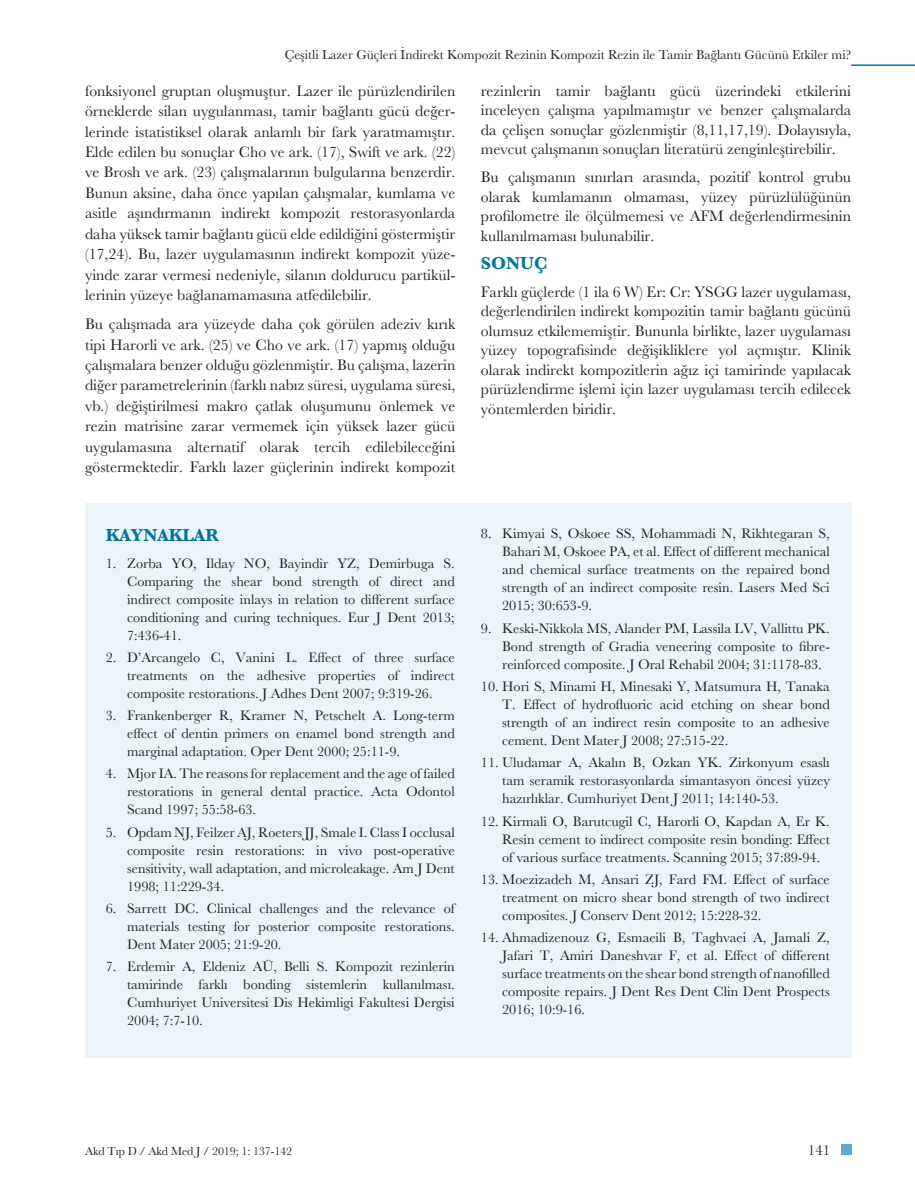
<style>
.page{position:relative;width:915px;height:1191px;background:#fff}
.page>*{position:absolute;margin:0;border:0;box-sizing:border-box;transform-origin:0 0}
.t1{font:700 18px "Baskerville";color:#0076a3}
.t2{font:15.75px/20.4px "Baskerville";color:#231f20;text-align:justify}
.t3{font:15px "Baskerville";color:#231f20}
.t4{font:14.25px/18px "Baskerville";color:#231f20;text-align:justify}
.t5{font:13.5px "Baskerville";color:#231f20}
.t6{font:12px "Baskerville";letter-spacing:-.01em;color:#231f20}
</style>
<div class="page">
<div style="left:840px;top:1144px;width:10px;height:10px;background:#5aadcd"></div>
<hr style="left:850px;top:64px;width:64px;height:2px;background:#0076a3">
<div style="left:85px;top:503px;width:765px;height:554px;background:#ebf5f9"></div>
<p class="t5" style="left:284px;top:46px;width:567px">Çeşitli Lazer Güçleri İndirekt Kompozit Rezinin Kompozit Rezin ile Tamir Bağlantı Gücünü Etkiler mi?</p>
<p class="t2" style="left:85px;top:81px;width:371px">fonksiyonel gruptan oluşmuştur. Lazer ile pürüzlendirilen örneklerde silan uygulanması, tamir bağlantı gücü değer&shy;lerinde istatistiksel olarak anlamlı bir fark yaratmamıştır.<br>Elde edilen bu sonuçlar Cho ve ark. (17), Swift ve ark. (22) ve Brosh ve ark. (23) çalışmalarının bulgularına benzerdir.<br>Bunun aksine, daha önce yapılan çalışmalar, kumlama ve asitle aşındırmanın indirekt kompozit restorasyonlarda daha yüksek tamir bağlantı gücü elde edildiğini göstermiştir (17,24). Bu, lazer uygulamasının indirekt kompozit yüze&shy;yinde zarar vermesi nedeniyle, silanın doldurucu partikül&shy;lerinin yüzeye bağlanamamasına atfedilebilir.</p>
<p class="t2" style="left:85px;top:314px;width:371px">Bu çalışmada ara yüzeyde daha çok görülen adeziv kırık tipi Harorli ve ark. (25) ve Cho ve ark. (17) yapmış olduğu çalışmalara benzer olduğu gözlenmiştir. Bu çalışma, lazerin diğer parametrelerinin (farklı nabız süresi, uygulama süresi, vb.) değiştirilmesi makro çatlak oluşumunu önlemek ve rezin matrisine zarar vermemek için yüksek lazer gücü uygulamasına alternatif olarak tercih edilebileceğini göstermektedir. Farklı lazer güçlerinin indirekt kompozit</p>
<p class="t1" style="left:106px;top:522px;width:115px">KAYNAKLAR</p>
<p class="t4" style="left:127px;top:554px;width:329px;text-indent:-21px">1. Zorba YO, Ilday NO, Bayindir YZ, Demirbuga S.<br>Comparing the shear bond strength of direct and indirect composite inlays in relation to different surface conditioning and curing techniques. Eur J Dent 2013; 7:436-41.</p>
<p class="t4" style="left:127px;top:648px;width:329px;text-indent:-21px">2. D’Arcangelo C, Vanini L. Effect of three surface treatments on the adhesive properties of indirect composite restorations. J Adhes Dent 2007; 9:319-26.</p>
<p class="t4" style="left:127px;top:706px;width:329px;text-indent:-21px">3. Frankenberger R, Kramer N, Petschelt A. Long-term effect of dentin primers on enamel bond strength and marginal adaptation. Oper Dent 2000; 25:11-9.</p>
<p class="t4" style="left:127px;top:765px;width:329px;text-indent:-21px">4. Mjor IA. The reasons for replacement and the age of failed restorations in general dental practice. Acta Odontol Scand 1997; 55:58-63.</p>
<p class="t4" style="left:127px;top:823px;width:329px;text-indent:-21px">5. Opdam NJ, Feilzer AJ, Roeters JJ, Smale I. Class I occlusal composite resin restorations: in vivo post-operative sensitivity, wall adaptation, and microleakage. Am J Dent 1998; 11:229-34.</p>
<p class="t4" style="left:127px;top:899px;width:329px;text-indent:-21px">6. Sarrett DC. Clinical challenges and the relevance of materials testing for posterior composite restorations.<br>Dent Mater 2005; 21:9-20.</p>
<p class="t4" style="left:127px;top:957px;width:329px;text-indent:-21px">7. Erdemir A, Eldeniz AÜ, Belli S. Kompozit rezinlerin tamirinde farklı bonding sistemlerin kullanılması.<br>Cumhuriyet Universitesi Dis Hekimligi Fakultesi Dergisi 2004; 7:7-10.</p>
<p class="t2" style="left:480px;top:81px;width:371px;line-height:19.5px">rezinlerin tamir bağlantı gücü üzerindeki etkilerini inceleyen çalışma yapılmamıştır ve benzer çalışmalarda da çelişen sonuçlar gözlenmiştir (8,11,17,19). Dolayısıyla, mevcut çalışmanın sonuçları literatürü zenginleştirebilir.</p>
<p class="t2" style="left:480px;top:168px;width:371px;line-height:19.5px">Bu çalışmanın sınırları arasında, pozitif kontrol grubu olarak kumlamanın olmaması, yüzey pürüzlülüğünün profilometre ile ölçülmemesi ve AFM değerlendirmesinin kullanılmaması bulunabilir.</p>
<p class="t1" style="left:480px;top:250px;width:68px">SONUÇ</p>
<p class="t2" style="left:480px;top:282px;width:371px;line-height:19.5px">Farklı güçlerde (1 ila 6 W) Er: Cr: YSGG lazer uygulaması, değerlendirilen indirekt kompozitin tamir bağlantı gücünü olumsuz etkilememiştir. Bununla birlikte, lazer uygulaması yüzey topografisinde değişikliklere yol açmıştır. Klinik olarak indirekt kompozitlerin ağız içi tamirinde yapılacak pürüzlendirme işlemi için lazer uygulaması tercih edilecek yöntemlerden biridir.</p>
<p class="t4" style="left:502px;top:525px;width:329px;text-indent:-21px">8. Kimyai S, Oskoee SS, Mohammadi N, Rikhtegaran S, Bahari M, Oskoee PA, et al. Effect of different mechanical and chemical surface treatments on the repaired bond strength of an indirect composite resin. Lasers Med Sci 2015; 30:653-9.</p>
<p class="t4" style="left:502px;top:619px;width:329px;text-indent:-21px">9. Keski-Nikkola MS, Alander PM, Lassila LV, Vallittu PK.<br>Bond strength of Gradia veneering composite to fibre&shy;reinforced composite. J Oral Rehabil 2004; 31:1178-83.</p>
<p class="t4" style="left:502px;top:677px;width:329px;text-indent:-21px">10. Hori S, Minami H, Minesaki Y, Matsumura H, Tanaka T. Effect of hydrofluoric acid etching on shear bond strength of an indirect resin composite to an adhesive cement. Dent Mater J 2008; 27:515-22.</p>
<p class="t4" style="left:502px;top:754px;width:329px;text-indent:-21px">11. Uludamar A, Akalın B, Ozkan YK. Zirkonyum esaslı tam seramik restorasyonlarda simantasyon öncesi yüzey hazırlıklar. Cumhuriyet Dent J 2011; 14:140-53.</p>
<p class="t4" style="left:502px;top:812px;width:329px;text-indent:-21px">12. Kirmali O, Barutcugil C, Harorli O, Kapdan A, Er K.<br>Resin cement to indirect composite resin bonding: Effect of various surface treatments. Scanning 2015; 37:89-94.</p>
<p class="t4" style="left:502px;top:870px;width:329px;text-indent:-21px">13. Moezizadeh M, Ansari ZJ, Fard FM. Effect of surface treatment on micro shear bond strength of two indirect composites. J Conserv Dent 2012; 15:228-32.</p>
<p class="t4" style="left:502px;top:928px;width:329px;text-indent:-21px">14. Ahmadizenouz G, Esmaeili B, Taghvaei A, Jamali Z, Jafari T, Amiri Daneshvar F, et al. Effect of different surface treatments on the shear bond strength of nanofilled composite repairs. J Dent Res Dent Clin Dent Prospects 2016; 10:9-16.</p>
<p class="t6" style="left:85px;top:1143px;width:208px">Akd Tıp D / Akd Med J / 2019; 1: 137-142</p>
<p class="t3" style="left:807px;top:1140px;width:24px">141</p>
</div>
